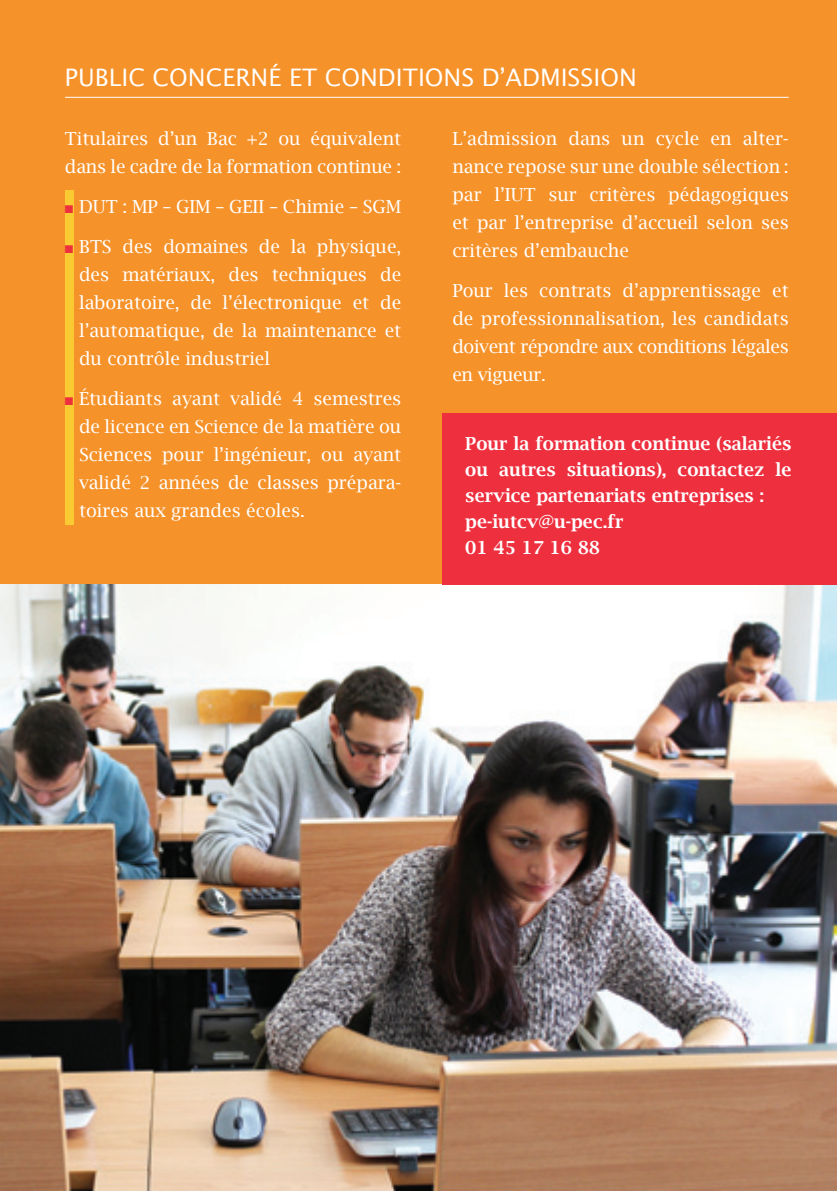
<style>
.page{position:relative;width:837px;height:1191px;background:#fff}
.page>*{position:absolute;margin:0;border:0;box-sizing:border-box;transform-origin:0 0}
.t1{font:24px "Lucida Sans Std";color:#fff}
.t2{font:18px/28px "Lucida Bright";color:#fff;text-align:justify}
.t3{font:600 18px/26px "Lucida Bright";color:#fff}
.s1{color:#ee2f3e}
</style>
<div class="page">
<div style="left:0;top:0;width:836px;height:1191px;background:#f6922a"></div>
<img style="left:0;top:584px;width:836px;height:607px">
<hr style="left:65px;top:97px;width:723px;height:1px;background:#fff">
<div style="left:65px;top:190px;width:8px;height:334px;background:#faca32"></div>
<hr style="left:836px;top:0;width:1px;height:1191px;background:#3f596b">
<div style="left:442px;top:413px;width:394px;height:171px;background:#ee2f3e"></div>
<h1 class="t1" style="left:65px;top:64px;width:573px">PUBLIC CONCERNÉ ET CONDITIONS D’ADMISSION</h1>
<p class="t2" style="left:65px;top:124px;width:338px">Titulaires d’un Bac +2 ou équivalent dans le cadre de la formation continue :</p>
<p class="t2" style="left:65px;top:192px;width:338px"><span class="s1">■</span> DUT : MP – GIM – GEII – Chimie – SGM</p>
<p class="t2" style="left:79px;top:232px;width:324px;text-indent:-14px"><span class="s1">■</span> BTS des domaines de la physique, des matériaux, des techniques de laboratoire, de l’électronique et de l’automatique, de la maintenance et du contrôle industriel</p>
<p class="t2" style="left:79px;top:384px;width:324px;text-indent:-14px"><span class="s1">■</span> Étudiants ayant validé 4 semestres de licence en Science de la matière ou Sciences pour l’ingénieur, ou ayant validé 2 années de classes prépara&shy;toires aux grandes écoles.</p>
<p class="t2" style="left:452px;top:124px;width:338px">L’admission dans un cycle en alter&shy;nance repose sur une double sélection : par l’IUT sur critères pédagogiques et par l’entreprise d’accueil selon ses critères d’embauche</p>
<p class="t2" style="left:452px;top:276px;width:338px">Pour les contrats d’apprentissage et de professionnalisation, les candidats doivent répondre aux conditions légales en vigueur.</p>
<p class="t3" style="left:465px;top:430px;width:327px">Pour la formation continue (salariés ou autres situations), contactez le service partenariats entreprises : pe-iutcv@u-pec.fr<br>01 45 17 16 88</p>
</div>
